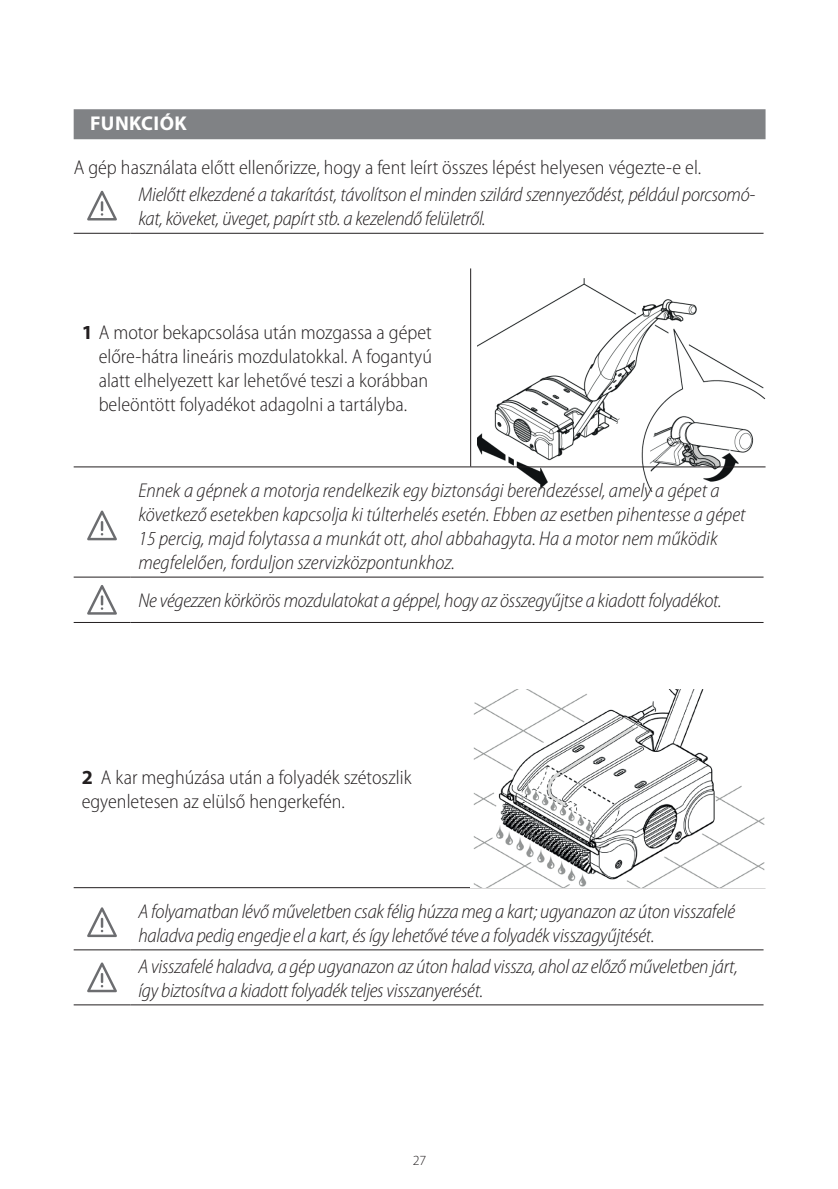
<style>
.page{position:relative;width:838px;height:1189px;background:#fff}
.page>*{position:absolute;margin:0;border:0;box-sizing:border-box;transform-origin:0 0}
.t1{font:italic 300 semi-condensed 20px/24px "Myriad Pro";letter-spacing:-.015em;color:#231f20}
.t2{font:300 semi-condensed 20px/24px "Myriad Pro";color:#231f20}
.t3{font:700 20px "Myriad Pro";letter-spacing:.02em;color:#fff}
.t4{font:300 14px "Myriad Pro";color:#231f20}
.s1{font-weight:700;font-stretch:normal}
</style>
<div class="page">
<img style="left:477px;top:278px;width:288px;height:213px">
<div style="left:74px;top:109px;width:691px;height:30px;background:#808285"></div>
<hr style="left:74px;top:233px;width:56px;height:1px;background:#231f20">
<hr style="left:130px;top:233px;width:633px;height:1px;background:#231f20">
<svg style="left:87px;top:190px;width:30px;height:31px"></svg>
<hr style="left:470px;top:268px;width:1px;height:199px;background:#231f20">
<hr style="left:471px;top:466px;width:294px;height:1px;background:#231f20">
<hr style="left:74px;top:466px;width:397px;height:1px;background:#231f20">
<hr style="left:74px;top:577px;width:56px;height:1px;background:#231f20">
<hr style="left:130px;top:577px;width:633px;height:1px;background:#231f20">
<hr style="left:74px;top:622px;width:56px;height:1px;background:#231f20">
<hr style="left:130px;top:622px;width:633px;height:1px;background:#231f20">
<svg style="left:87px;top:510px;width:30px;height:30px"></svg>
<svg style="left:87px;top:585px;width:30px;height:30px"></svg>
<hr style="left:470px;top:689px;width:1px;height:198px;background:#231f20">
<hr style="left:471px;top:887px;width:294px;height:1px;background:#231f20">
<hr style="left:74px;top:887px;width:397px;height:1px;background:#231f20">
<img style="left:473px;top:689px;width:292px;height:198px">
<hr style="left:74px;top:949px;width:56px;height:1px;background:#231f20">
<hr style="left:130px;top:949px;width:633px;height:1px;background:#231f20">
<hr style="left:74px;top:1004px;width:56px;height:1px;background:#231f20">
<hr style="left:130px;top:1004px;width:633px;height:1px;background:#231f20">
<svg style="left:87px;top:907px;width:30px;height:30px"></svg>
<svg style="left:87px;top:962px;width:30px;height:30px"></svg>
<p class="t3" style="left:90px;top:112px;width:98px">FUNKCIÓK</p>
<p class="t2" style="left:74px;top:156px;width:629px">A gép használata előtt ellenőrizze, hogy a fent leírt összes lépést helyesen végezte-e el.</p>
<p class="t1" style="left:138px;top:183px;width:618px">Mielőtt elkezdené a takarítást, távolítson el minden szilárd szennyeződést, például porcsomó&shy;kat, köveket, üveget, papírt stb. a kezelendő felületről.</p>
<p class="t2" style="left:99px;top:321px;width:335px;text-indent:-17px"><span class="s1">1</span> A motor bekapcsolása után mozgassa a gépet előre-hátra lineáris mozdulatokkal. A fogantyú alatt elhelyezett kar lehetővé teszi a korábban beleöntött folyadékot adagolni a tartályba.</p>
<p class="t1" style="left:138px;top:479px;width:608px">Ennek a gépnek a motorja rendelkezik egy biztonsági berendezéssel, amely a gépet a következő esetekben kapcsolja ki túlterhelés esetén. Ebben az esetben pihentesse a gépet 15 percig, majd folytassa a munkát ott, ahol abbahagyta. Ha a motor nem működik megfelelően, forduljon szervizközpontunkhoz.</p>
<p class="t1" style="left:138px;top:589px;width:585px">Ne végezzen körkörös mozdulatokat a géppel, hogy az összegyűjtse a kiadott folyadékot.</p>
<p class="t2" style="left:82px;top:766px;width:331px"><span class="s1">2</span> A kar meghúzása után a folyadék szétoszlik egyenletesen az elülső hengerkefén.</p>
<p class="t1" style="left:138px;top:900px;width:598px">A folyamatban lévő műveletben csak félig húzza meg a kart; ugyanazon az úton visszafelé haladva pedig engedje el a kart, és így lehetővé téve a folyadék visszagyűjtését.</p>
<p class="t1" style="left:138px;top:955px;width:601px">A visszafelé haladva, a gép ugyanazon az úton halad vissza, ahol az előző műveletben járt, így biztosítva a kiadott folyadék teljes visszanyerését.</p>
<p class="t4" style="left:413px;top:1153px;width:15px">27</p>
</div>
